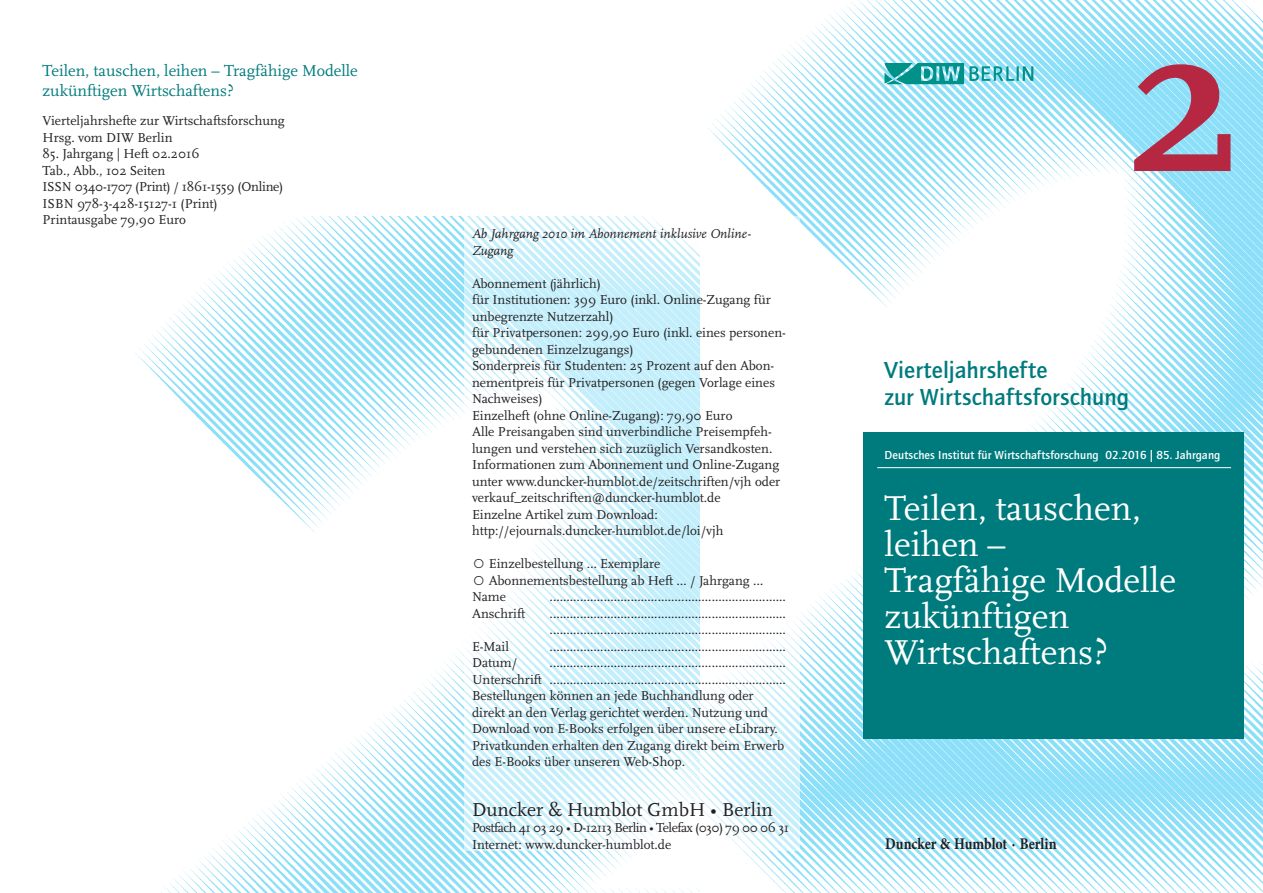
<style>
.page{position:relative;width:1263px;height:893px;background:#fff}
.page>*{position:absolute;margin:0;border:0;box-sizing:border-box;transform-origin:0 0}
.t1{font:700 225px "Scala Pro";color:#b62841}
._01_Überschrift_24pt{font:36px/36px "Scala Pro";color:#fff}
._01_Überschrift_Reih{font:500 24px "Quay Sans ITC Std";letter-spacing:.005em;color:#007b7d}
.Impressum{font:19.5px "Scala Pro";color:#231f20}
.Impressum_Überschrif{font:16.5px/19.5px "Scala Pro";color:#007b7d}
.t2{font:700 16.35px "Minion Pro";color:#231f20;scale:.86 1}
.Impressum-2{font:13.5px/16.5px "Scala Pro";color:#231f20}
.fliesstext{font:13.5px/16.5px "Scala Pro";color:#231f20}
.Impressum-3{font:13.5px/16.5px "Scala Pro";letter-spacing:-.04em;color:#231f20}
.fliesstext-2{font:italic 13.5px/16.5px "Scala Pro";color:#231f20}
._02_Information_8pt{font:500 12px "Quay Sans ITC Std";letter-spacing:.01em;color:#fff}
</style>
<div class="page">
<img style="left:699px;top:0;width:564px;height:893px">
<img style="left:135px;top:216px;width:564px;height:677px">
<div style="left:863px;top:432px;width:381px;height:306px;background:#007b7d"></div>
<svg style="left:884px;top:63px;width:149px;height:21px;background:#55bbbe"></svg>
<hr style="left:877px;top:467px;width:354px;height:1px;background:#fff">
<svg style="left:463px;top:216px;width:336px;height:634px"></svg>
<p class="Impressum_Überschrif" style="left:43px;top:61px;width:317px">Teilen, tauschen, leihen – Tragfähige Modelle zukünftigen Wirtschaftens?</p>
<p class="fliesstext" style="left:43px;top:112px;width:244px">Vierteljahrshefte zur Wirtschaftsforschung<br>Hrsg. vom DIW Berlin</p>
<p class="fliesstext" style="left:43px;top:145px;width:242px">85. Jahrgang | Heft 02.2016<br>Tab., Abb., 102 Seiten<br>ISSN 0340-1707 (Print) / 1861-1559 (Online)<br>ISBN 978-3-428-15127-1 (Print)<br>Printausgabe 79,90 Euro</p>
<p class="fliesstext-2" style="left:472px;top:226px;width:280px">Ab Jahrgang 2010 im Abonnement inklusive Online-<br>Zugang</p>
<p class="Impressum-2" style="left:472px;top:275px;width:300px">Abonnement (jährlich)<br>für Institutionen: 399 Euro (inkl. Online-Zugang für unbegrenzte Nutzerzahl)</p>
<p class="Impressum-2" style="left:472px;top:324px;width:315px">für Privatpersonen: 299,90 Euro (inkl. eines personen&shy;gebundenen Einzelzugangs)</p>
<p class="Impressum-2" style="left:472px;top:357px;width:304px;text-align:justify">Sonderpreis für Studenten: 25 Prozent auf den Abon&shy;nementpreis für Privatpersonen (gegen Vorlage eines Nachweises)</p>
<p class="Impressum-2" style="left:472px;top:407px;width:262px">Einzelheft (ohne Online-Zugang): 79,90 Euro</p>
<p class="Impressum-2" style="left:472px;top:423px;width:310px">Alle Preisangaben sind unverbindliche Preisempfeh&shy;lungen und verstehen sich zuzüglich Versandkosten.<br>Informationen zum Abonnement und Online-Zugang unter www.duncker-humblot.de/zeitschriften/vjh oder verkauf_zeitschriften@duncker-humblot.de</p>
<p class="Impressum-2" style="left:472px;top:506px;width:253px">Einzelne Artikel zum Download: http://ejournals.duncker-humblot.de/loi/vjh</p>
<p class="Impressum-2" style="left:472px;top:555px;width:190px">○ Einzelbestellung … Exemplare</p>
<p class="Impressum-2" style="left:472px;top:572px;width:293px">○ Abonnementsbestellung ab Heft … / Jahrgang …</p>
<p class="Impressum-2" style="left:472px;top:588px;width:35px">Name</p>
<p class="Impressum-2" style="left:550px;top:588px;width:238px">......................................................................</p>
<p class="Impressum-2" style="left:472px;top:605px;width:55px">Anschrift</p>
<p class="Impressum-2" style="left:550px;top:605px;width:238px">...................................................................... ......................................................................</p>
<p class="Impressum-2" style="left:472px;top:638px;width:38px">E-Mail</p>
<p class="Impressum-2" style="left:550px;top:638px;width:238px">......................................................................</p>
<p class="Impressum-2" style="left:472px;top:654px;width:47px">Datum/</p>
<p class="Impressum-2" style="left:550px;top:654px;width:238px">......................................................................</p>
<p class="Impressum-2" style="left:472px;top:671px;width:315px">Unterschrift ......................................................................</p>
<p class="Impressum-2" style="left:472px;top:687px;width:314px">Bestellungen können an jede Buchhandlung oder direkt an den Verlag gerichtet werden. Nutzung und Download von E-Books erfolgen über unsere eLibrary.<br>Privatkunden erhalten den Zugang direkt beim Erwerb des E-Books über unseren Web-Shop.</p>
<p class="Impressum" style="left:472px;top:797px;width:302px">Duncker &amp; Humblot GmbH • Berlin</p>
<p class="Impressum-3" style="left:472px;top:819px;width:318px">Postfach 41 03 29 • D-12113 Berlin • Telefax (030) 79 00 06 31<br>Internet: www.duncker-humblot.de</p>
<p class="t1" style="left:1124px;top:-68px;width:120px">2</p>
<p class="_01_Überschrift_Reih" style="left:884px;top:356px;width:164px">Vierteljahrshefte</p>
<p class="_01_Überschrift_Reih" style="left:884px;top:383px;width:246px">zur Wirtschaftsforschung</p>
<p class="_02_Information_8pt" style="left:884px;top:448px;width:337px">Deutsches Institut für Wirtschaftsforschung 02.2016 | 85. Jahrgang</p>
<p class="_01_Überschrift_24pt" style="left:884px;top:489px;width:293px">Teilen, tauschen, leihen –<br>Tragfähige Modelle zukünftigen<br>Wirtschaftens?</p>
<p class="t2" style="left:885px;top:832px;width:201px">Duncker &amp; Humblot · Berlin</p>
</div>
